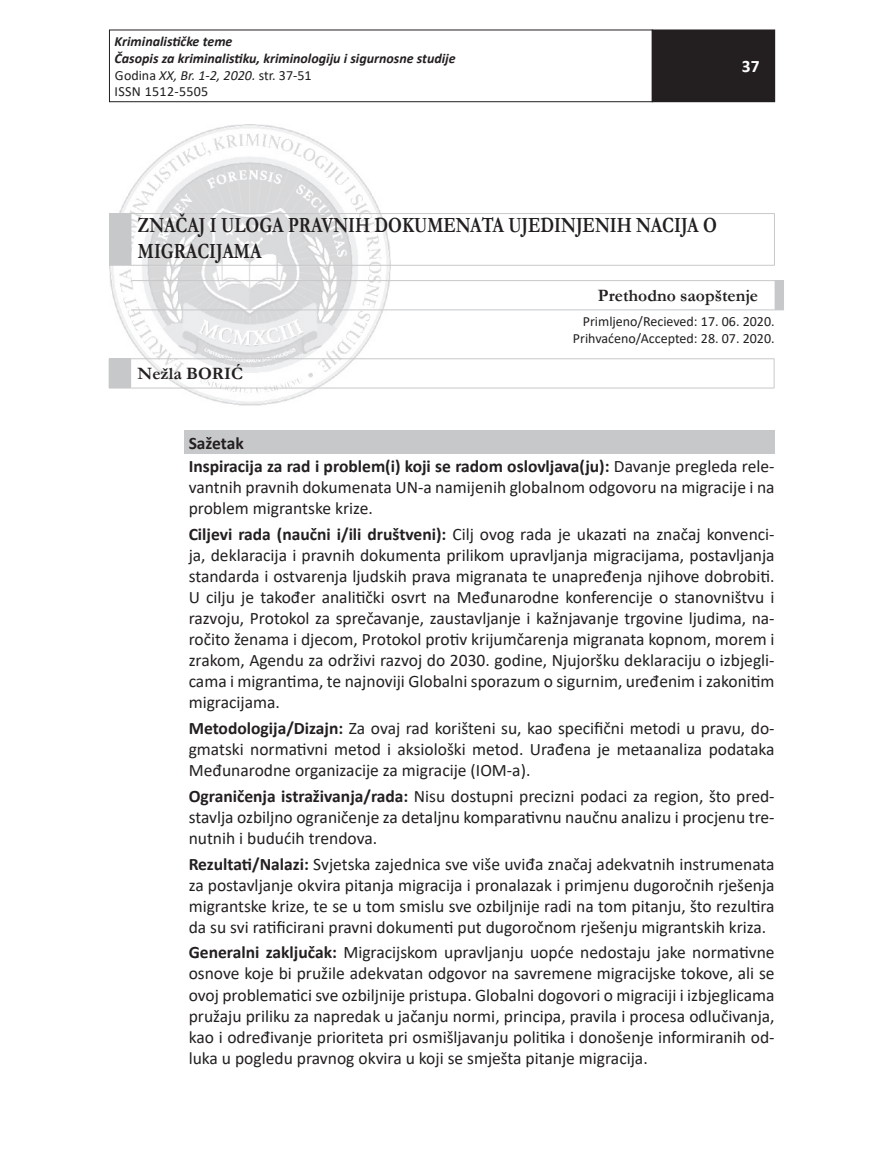
<style>
.page{position:relative;width:874px;height:1166px;background:#fff}
.page>*{position:absolute;margin:0;border:0;box-sizing:border-box;transform-origin:0 0}
.t1{font:700 21.88px/26.2px "Garamond";color:#231f20;scale:.8 1}
.t2{font:17.5px/21px "Calibri";color:#231f20;text-align:justify}
.t3{font:700 17.5px "Garamond";color:#231f20}
.t4{font:700 17.5px "Calibri";letter-spacing:-.005em;color:#231f20}
.t5{font:700 17.5px "Calibri";color:#fff}
.t6{font:14px "Calibri";color:#231f20}
.t7{font:italic 700 14px "Calibri";color:#231f20}
.t8{font:14px "Calibri";letter-spacing:.02em;color:#231f20}
.s1{font-style:italic}
.s2{font-weight:700}
</style>
<div class="page">
<div style="left:109px;top:30px;width:543px;height:72px;border:1px solid #231f20"></div>
<div style="left:651px;top:30px;width:123px;height:72px;background:#231f20"></div>
<img style="left:109px;top:124px;width:282px;height:282px">
<div style="left:184px;top:430px;width:590px;height:23px;background:#c7c8ca"></div>
<hr style="left:131px;top:280px;width:643px;height:1px;background:#c7c8ca">
<hr style="left:131px;top:310px;width:643px;height:1px;background:#c7c8ca">
<svg style="left:774px;top:280px;width:9px;height:31px"></svg>
<div style="left:109px;top:214px;width:22px;height:51px;background:#c7c8ca"></div>
<svg style="left:109px;top:213px;width:22px;height:1px"></svg>
<hr style="left:131px;top:213px;width:643px;height:1px;background:#c7c8ca">
<hr style="left:131px;top:214px;width:1px;height:51px;background:#c7c8ca">
<hr style="left:773px;top:214px;width:1px;height:51px;background:#c7c8ca">
<svg style="left:109px;top:265px;width:22px;height:1px"></svg>
<hr style="left:131px;top:265px;width:643px;height:1px;background:#c7c8ca">
<hr style="left:130px;top:358px;width:644px;height:1px;background:#c7c8ca">
<svg style="left:773px;top:359px;width:1px;height:29px"></svg>
<svg style="left:109px;top:358px;width:22px;height:31px"></svg>
<hr style="left:130px;top:388px;width:644px;height:1px;background:#c7c8ca">
<p class="t7" style="left:115px;top:31px;width:119px">Kriminalističke teme</p>
<p class="t7" style="left:115px;top:48px;width:342px">Časopis za kriminalistiku, kriminologiju i sigurnosne studije</p>
<p class="t6" style="left:115px;top:65px;width:198px">Godina <span class="s1">XX, Br. 1-2, 2020.</span> str. 37-51</p>
<p class="t8" style="left:115px;top:82px;width:95px">ISSN 1512-5505</p>
<p class="t5" style="left:741px;top:54px;width:19px">37</p>
<p class="t1" style="left:138px;top:212px;width:725px">ZNAČAJ I ULOGA PRAVNIH DOKUMENATA UJEDINJENIH NACIJA O<br>MIGRACIJAMA</p>
<p class="t3" style="left:597px;top:283px;width:162px">Prethodno saopštenje</p>
<p class="t3" style="left:137px;top:362px;width:107px">Nežla BORIĆ</p>
<p class="t6" style="left:582px;top:312px;width:193px">Primljeno/Recieved: 17. 06. 2020.</p>
<p class="t6" style="left:572px;top:329px;width:203px">Prihvaćeno/Accepted: 28. 07. 2020.</p>
<p class="t4" style="left:189px;top:430px;width:57px">Sažetak</p>
<p class="t2" style="left:189px;top:455px;width:587px"><span class="s2">Inspiracija za rad i problem(i) koji se radom oslovljava(ju):</span> Davanje pregleda rele&shy;vantnih pravnih dokumenata UN-a namijenih globalnom odgovoru na migracije i na problem migrantske krize.</p>
<p class="t2" style="left:189px;top:523px;width:587px"><span class="s2">Ciljevi rada (naučni i/ili društveni):</span> Cilj ovog rada je ukazati na značaj konvenci&shy;ja, deklaracija i pravnih dokumenta prilikom upravljanja migracijama, postavljanja standarda i ostvarenja ljudskih prava migranata te unapređenja njihove dobrobiti.<br>U cilju je također analitički osvrt na Međunarodne konferencije o stanovništvu i razvoju, Protokol za sprečavanje, zaustavljanje i kažnjavanje trgovine ljudima, na&shy;ročito ženama i djecom, Protokol protiv krijumčarenja migranata kopnom, morem i zrakom, Agendu za održivi razvoj do 2030. godine, Njujoršku deklaraciju o izbjegli&shy;cama i migrantima, te najnoviji Globalni sporazum o sigurnim, uređenim i zakonitim migracijama.</p>
<p class="t2" style="left:189px;top:717px;width:587px"><span class="s2">Metodologija/Dizajn:</span> Za ovaj rad korišteni su, kao specifični metodi u pravu, do&shy;gmatski normativni metod i aksiološki metod. Urađena je metaanaliza podataka Međunarodne organizacije za migracije (IOM-a).</p>
<p class="t2" style="left:189px;top:785px;width:587px"><span class="s2">Ograničenja istraživanja/rada:</span> Nisu dostupni precizni podaci za region, što pred&shy;stavlja ozbiljno ograničenje za detaljnu komparativnu naučnu analizu i procjenu tre&shy;nutnih i budućih trendova.</p>
<p class="t2" style="left:189px;top:853px;width:587px"><span class="s2">Rezultati/Nalazi:</span> Svjetska zajednica sve više uviđa značaj adekvatnih instrumenata za postavljanje okvira pitanja migracija i pronalazak i primjenu dugoročnih rješenja migrantske krize, te se u tom smislu sve ozbiljnije radi na tom pitanju, što rezultira da su svi ratificirani pravni dokumenti put dugoročnom rješenju migrantskih kriza.</p>
<p class="t2" style="left:189px;top:942px;width:587px"><span class="s2">Generalni zaključak:</span> Migracijskom upravljanju uopće nedostaju jake normativne osnove koje bi pružile adekvatan odgovor na savremene migracijske tokove, ali se ovoj problematici sve ozbiljnije pristupa. Globalni dogovori o migraciji i izbjeglicama pružaju priliku za napredak u jačanju normi, principa, pravila i procesa odlučivanja, kao i određivanje prioriteta pri osmišljavanju politika i donošenje informiranih od&shy;luka u pogledu pravnog okvira u koji se smješta pitanje migracija.</p>
</div>
